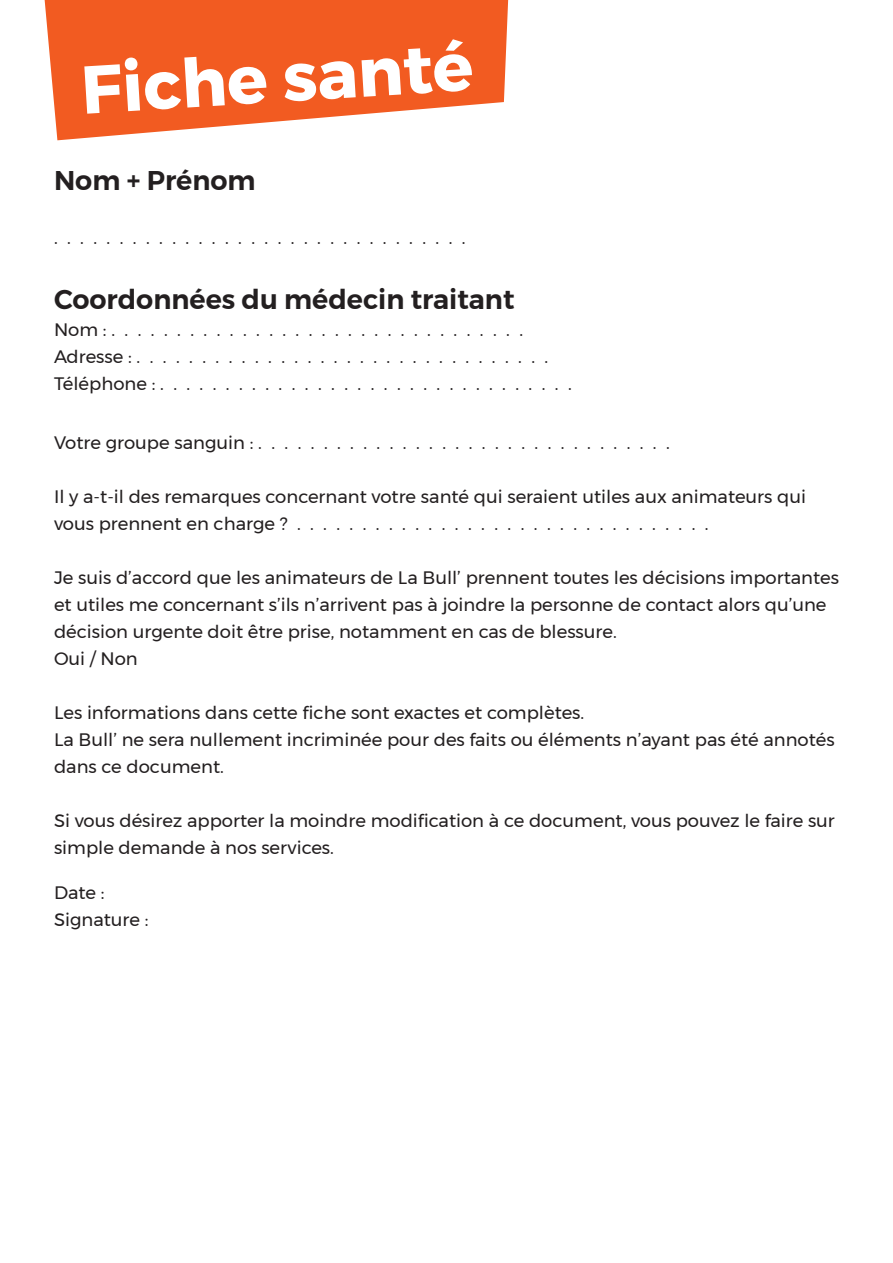
<style>
.page{position:relative;width:893px;height:1263px;background:#fff}
.page>*{position:absolute;margin:0;border:0;box-sizing:border-box;transform-origin:0 0}
.t1{font:700 67.5px "Montserrat";color:#fff}
.t2{font:600 27px "Montserrat";color:#231f20}
.t3{font:18px/27px "Montserrat";color:#231f20}
</style>
<div class="page">
<svg style="left:45px;top:0;width:463px;height:140px;background:#f37341"></svg>
<h1 class="t1" style="left:77px;top:38px;width:394px;rotate:-4deg">Fiche santé</h1>
<h2 class="t2" style="left:54px;top:159px;width:203px">Nom + Prénom</h2>
<p class="t3" style="left:54px;top:224px;width:413px">. . . . . . . . . . . . . . . . . . . . . . . . . . . . . . . .</p>
<h2 class="t2" style="left:54px;top:278px;width:462px">Coordonnées du médecin traitant</h2>
<p class="t3" style="left:54px;top:316px;width:519px">Nom : . . . . . . . . . . . . . . . . . . . . . . . . . . . . . . . .<br>Adresse : . . . . . . . . . . . . . . . . . . . . . . . . . . . . . . . .<br>Téléphone : . . . . . . . . . . . . . . . . . . . . . . . . . . . . . . . .</p>
<p class="t3" style="left:54px;top:429px;width:617px">Votre groupe sanguin : . . . . . . . . . . . . . . . . . . . . . . . . . . . . . . . .</p>
<p class="t3" style="left:54px;top:483px;width:753px">Il y a-t-il des remarques concernant votre santé qui seraient utiles aux animateurs qui vous prennent en charge ? . . . . . . . . . . . . . . . . . . . . . . . . . . . . . . . .</p>
<p class="t3" style="left:54px;top:564px;width:786px">Je suis d’accord que les animateurs de La Bull’ prennent toutes les décisions importantes et utiles me concernant s’ils n’arrivent pas à joindre la personne de contact alors qu’une décision urgente doit être prise, notamment en cas de blessure.<br>Oui / Non</p>
<p class="t3" style="left:54px;top:699px;width:782px">Les informations dans cette fiche sont exactes et complètes.<br>La Bull’ ne sera nullement incriminée pour des faits ou éléments n’ayant pas été annotés dans ce document.</p>
<p class="t3" style="left:54px;top:807px;width:782px">Si vous désirez apporter la moindre modification à ce document, vous pouvez le faire sur simple demande à nos services.</p>
<p class="t3" style="left:54px;top:879px;width:96px">Date :<br>Signature :</p>
</div>
